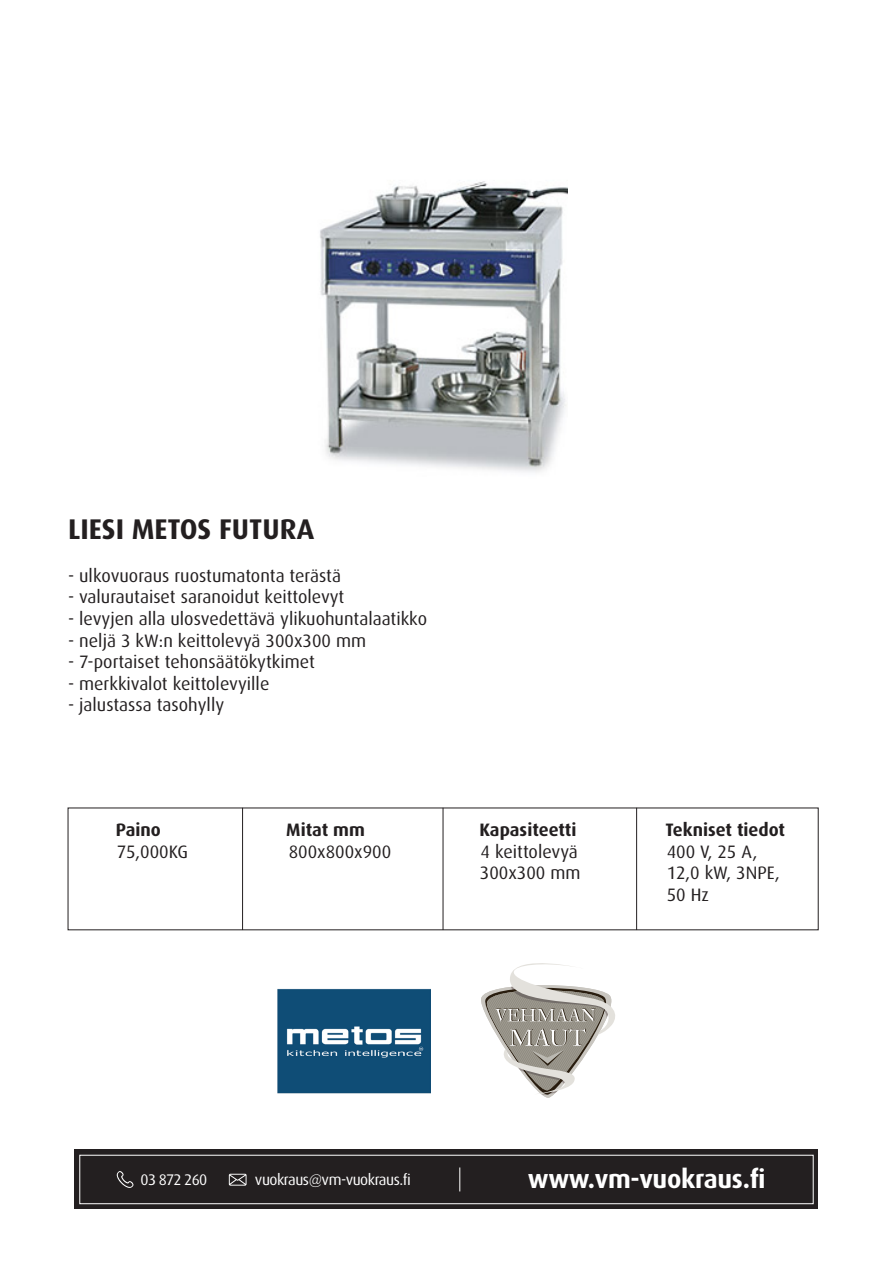
<style>
.page{position:relative;width:893px;height:1263px;background:#fff}
.page>*{position:absolute;margin:0;border:0;box-sizing:border-box;transform-origin:0 0}
.t1{font:700 28.5px "Dax";color:#231f20}
.t2{font:700 25.95px "Dax";letter-spacing:-.01em;color:#fff}
.t3{font:18px "Dax";color:#231f20}
.t4{font:700 18px "Dax";color:#231f20}
.t5{font:15.3px "Dax";letter-spacing:-.03em;color:#fff}
</style>
<div class="page">
<img style="left:278px;top:988px;width:153px;height:106px">
<svg style="left:481px;top:963px;width:134px;height:135px"></svg>
<div style="left:75px;top:1150px;width:743px;height:59px;background:#231f20"></div>
<div style="left:79px;top:1155px;width:734px;height:49px;border:1px solid #fff"></div>
<svg style="left:117px;top:1171px;width:17px;height:17px"></svg>
<svg style="left:229px;top:1174px;width:18px;height:11px"></svg>
<svg style="left:459px;top:1167px;width:1px;height:24px"></svg>
<img style="left:320px;top:181px;width:248px;height:291px">
<hr style="left:242px;top:808px;width:1px;height:122px;background:#231f20">
<hr style="left:443px;top:808px;width:1px;height:122px;background:#231f20">
<hr style="left:636px;top:808px;width:1px;height:122px;background:#231f20">
<p class="t1" style="left:68px;top:513px;width:248px">LIESI METOS FUTURA</p>
<p class="t3" style="left:68px;top:566px;width:275px">- ulkovuoraus ruostumatonta terästä</p>
<p class="t3" style="left:68px;top:587px;width:278px">- valurautaiset saranoidut keittolevyt</p>
<p class="t3" style="left:68px;top:609px;width:361px">- levyjen alla ulosvedettävä ylikuohuntalaatikko</p>
<p class="t3" style="left:68px;top:630px;width:300px">- neljä 3 kW:n keittolevyä 300x300 mm</p>
<p class="t3" style="left:68px;top:652px;width:248px">- 7-portaiset tehonsäätökytkimet</p>
<p class="t3" style="left:68px;top:674px;width:203px">- merkkivalot keittolevyille</p>
<p class="t3" style="left:68px;top:695px;width:158px">- jalustassa tasohylly</p>
<p class="t4" style="left:116px;top:819px;width:47px">Paino</p>
<p class="t4" style="left:286px;top:819px;width:80px">Mitat mm</p>
<p class="t4" style="left:479px;top:819px;width:99px">Kapasiteetti</p>
<p class="t4" style="left:665px;top:819px;width:121px">Tekniset tiedot</p>
<p class="t3" style="left:117px;top:841px;width:73px">75,000KG</p>
<p class="t3" style="left:289px;top:841px;width:104px">800x800x900</p>
<p class="t3" style="left:481px;top:841px;width:99px">4 keittolevyä</p>
<p class="t3" style="left:667px;top:841px;width:92px">400 V, 25 A,</p>
<p class="t3" style="left:480px;top:863px;width:102px">300x300 mm</p>
<p class="t3" style="left:667px;top:863px;width:115px">12,0 kW, 3NPE,</p>
<p class="t3" style="left:667px;top:884px;width:44px">50 Hz</p>
<p class="t5" style="left:141px;top:1171px;width:68px">03 872 260</p>
<p class="t5" style="left:255px;top:1171px;width:157px">vuokraus@vm-vuokraus.fi</p>
<p class="t2" style="left:528px;top:1164px;width:239px">www.vm-vuokraus.fi</p>
</div>
